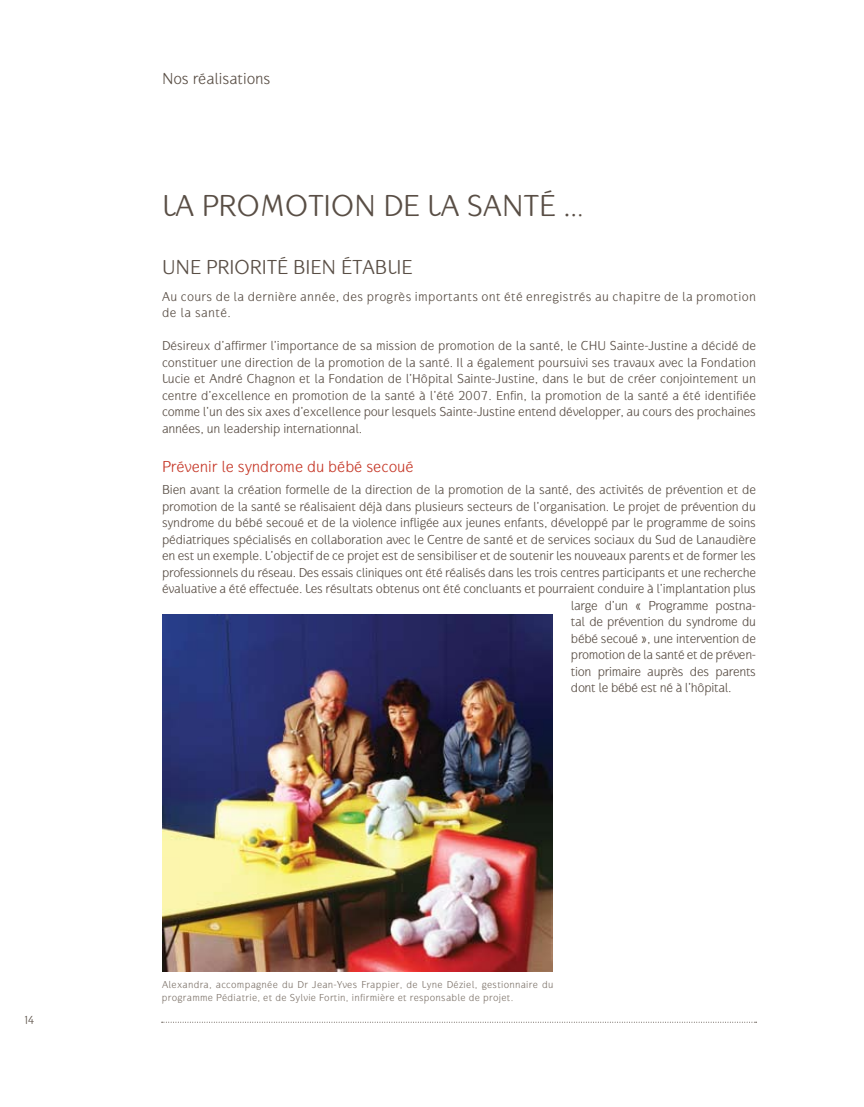
<style>
.page{position:relative;width:864px;height:1107px;background:#fff}
.page>*{position:absolute;margin:0;border:0;box-sizing:border-box;transform-origin:0 0}
.t1{font:31.5px "Gauntlet Classic";color:#594e45}
.t2{font:21px "Gauntlet Classic";color:#594e45}
.t3{font:16.5px "Gauntlet Classic";color:#c63929}
.t4{font:16.5px "Gauntlet Classic";color:#594e45}
.t5{font:13.5px/16.5px "Gauntlet Classic";letter-spacing:-.01em;color:#594e45;text-align:justify}
.t6{font:13.5px/16.5px "Gauntlet Classic";letter-spacing:.03em;color:#594e45}
.t7{font:12px "Gauntlet Classic";color:#594e45}
.t8{font:10.5px/13.5px "Gauntlet Classic";letter-spacing:.03em;color:#7e746b}
</style>
<div class="page">
<svg style="left:162px;top:1022px;width:595px;height:1px"></svg>
<img style="left:162px;top:614px;width:391px;height:358px">
<p class="t7" style="left:24px;top:1013px;width:12px">14</p>
<p class="t4" style="left:162px;top:69px;width:110px">N os réalisations</p>
<h1 class="t1" style="left:162px;top:187px;width:59px">LA PRO</h1>
<h1 class="t1" style="left:260px;top:187px;width:44px">MOTION</h1>
<h1 class="t1" style="left:383px;top:187px;width:102px">DELASANTÉ</h1>
<h1 class="t1" style="left:563px;top:187px;width:23px">…</h1>
<h2 class="t2" style="left:162px;top:254px;width:14px">UNE</h2>
<h2 class="t2" style="left:206px;top:254px;width:11px">PRIORITÉ</h2>
<h2 class="t2" style="left:293px;top:254px;width:11px">BIEN</h2>
<h2 class="t2" style="left:341px;top:254px;width:11px">ÉTABLIE</h2>
<p class="t6" style="left:162px;top:288px;width:595px">Au cours de la dernière année, des progrès importants ont été enregistrés au chapitre de la promotion de la santé.</p>
<p class="t5" style="left:162px;top:337px;width:596px">Désireux d’affirmer l’importance de sa mission de promotion de la santé, le CHU Sainte-Justine a décidé de constituer une direction de la promotion de la santé. I l a également poursuivi ses travaux avec la Fondation Lucie et André Chagnon et la Fondation de l’Hôpital Sainte-Justine, dans le but de créer conjointement un centre d’excellence en promotion de la santé à l’été 2007. Enfin, la promotion de la santé a été identifiée comme l’un des six axes d’excellence pour lesquels Sainte-Justine entend développer, au cours des prochaines années, un leadership internationnal.</p>
<p class="t3" style="left:162px;top:457px;width:253px">Prévenir le syndrome du bébé secoué</p>
<p class="t5" style="left:162px;top:481px;width:596px">Bien avant la création formelle de la direction de la promotion de la santé, des activités de prévention et de</p>
<p class="t5" style="left:162px;top:498px;width:595px">promotion de la santé se réalisaient déjà dans plusieurs secteurs de l’organisation. Le projet de prévention du</p>
<p class="t5" style="left:162px;top:514px;width:595px">syndrome du bébé secoué et de la violence infligée aux jeunes enfants, développé par le programme de soins</p>
<p class="t5" style="left:162px;top:531px;width:596px">pédiatriques spécialisés en collaboration avec le Centre de santé et de services sociaux du Sud de Lanaudière</p>
<p class="t5" style="left:162px;top:547px;width:596px">en est un exemple. L’objectif de ce projet est de sensibiliser et de soutenir les nouveaux parents et de former les</p>
<p class="t5" style="left:162px;top:564px;width:595px">professionnels du réseau. Des essais cliniques ont été réalisés dans les trois centres participants et une recherche</p>
<p class="t5" style="left:162px;top:580px;width:595px">évaluative a été effectuée. Les résultats obtenus ont été concluants et pourraient conduire à l’implantation plus</p>
<p class="t5" style="left:571px;top:597px;width:187px">large d’un « Programme postna-</p>
<p class="t5" style="left:571px;top:613px;width:187px">tal de prévention du syndrome du</p>
<p class="t5" style="left:571px;top:630px;width:187px">bébé secoué », une intervention de</p>
<p class="t5" style="left:571px;top:646px;width:187px">promotion de la santé et de préven-</p>
<p class="t5" style="left:571px;top:663px;width:187px">tion primaire auprès des parents</p>
<p class="t5" style="left:571px;top:679px;width:162px">dont le bébé est né à l’hôpital.</p>
<p class="t8" style="left:162px;top:977px;width:393px">Alexandra, accompagnée du Dr Jean-Yves Frappier, de Lyne Déziel, gestionnaire du programme Pédiatrie, et de Sylvie Fortin, infirmière et responsable de projet.</p>
</div>
